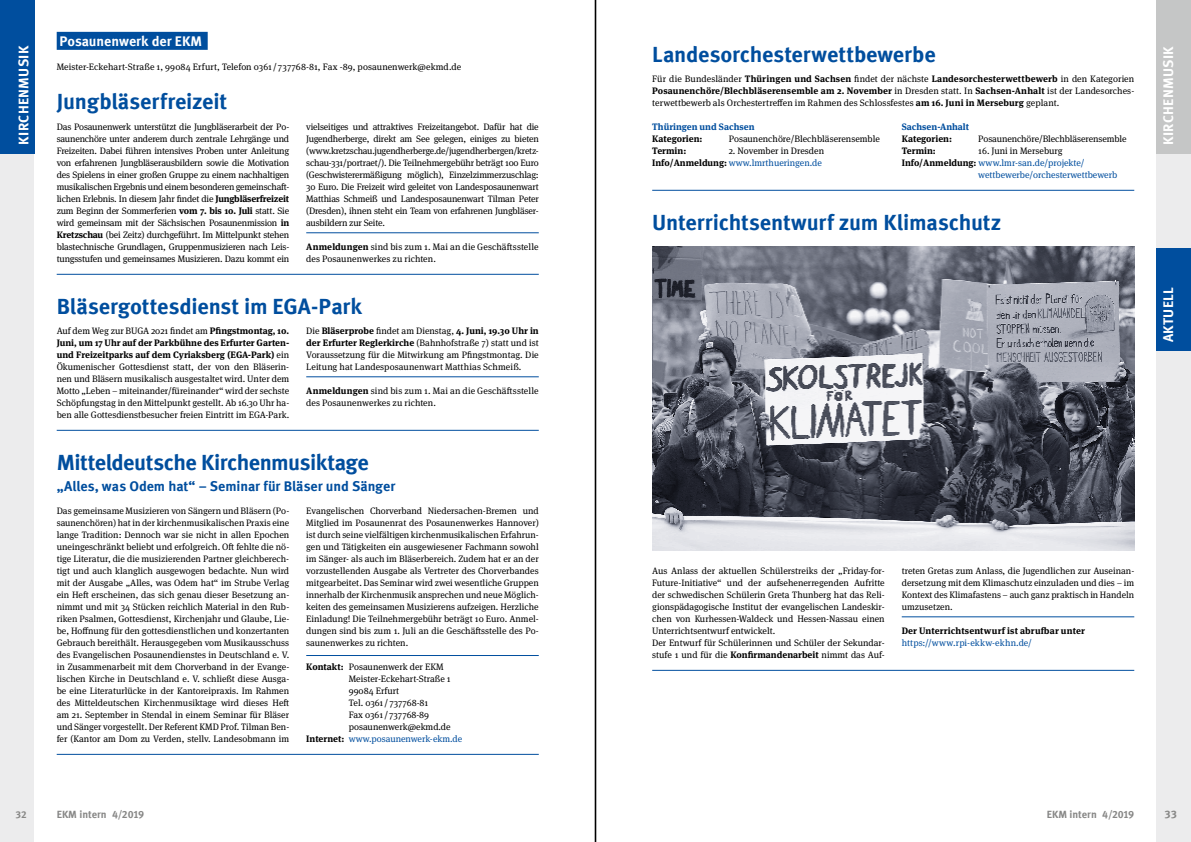
<style>
.page{position:relative;width:1191px;height:842px;background:#fff}
.page>*{position:absolute;margin:0;border:0;box-sizing:border-box;transform-origin:0 0}
.t1{font:700 22px "Meta Offc";letter-spacing:-.005em;color:#004e9e}
.t2{font:700 22px "Meta Offc";letter-spacing:-.025em;color:#004e9e}
.t3{font:700 14px "Meta Offc";color:#fff}
.t4{font:700 14px "Meta Offc";color:#004e9e}
.t5{font:700 11px "Meta Offc";color:#878786}
.t6{font:700 10.5px "Meta Offc";letter-spacing:-.005em;color:#878786}
.t7{font:700 10px "Meta Offc";color:#878786}
.t8{font:9.3px/12px "Meta Serif OT";color:#000;text-align:justify}
.t9{font:9.3px/12px "Meta Serif OT";color:#004e9e;text-align:right}
.t10{font:700 9.3px "Meta Serif OT";color:#000}
.t11{font:700 9.3px "Meta Serif OT";color:#004e9e}
.t12{font:9.3px "Meta Serif OT";letter-spacing:.02em;color:#004e9e}
.s1{font-weight:700}
.s2{font-weight:700;color:#000}
.s3{color:#000}
</style>
<div class="page">
<div style="left:0;top:0;width:34px;height:842px;background:#ececed"></div>
<div style="left:1157px;top:0;width:34px;height:842px;background:#ececed"></div>
<hr style="left:594px;top:0;width:2px;height:842px;background:#000">
<div style="left:57px;top:32px;width:151px;height:18px;background:#004e9e"></div>
<hr style="left:306px;top:233px;width:233px;height:1px;background:#004e9e">
<hr style="left:57px;top:274px;width:482px;height:1px;background:#004e9e">
<hr style="left:306px;top:377px;width:233px;height:1px;background:#004e9e">
<hr style="left:57px;top:430px;width:482px;height:1px;background:#004e9e">
<hr style="left:306px;top:655px;width:233px;height:1px;background:#004e9e">
<hr style="left:57px;top:754px;width:482px;height:1px;background:#004e9e">
<hr style="left:652px;top:190px;width:482px;height:1px;background:#004e9e">
<hr style="left:901px;top:617px;width:233px;height:1px;background:#004e9e">
<hr style="left:652px;top:670px;width:482px;height:1px;background:#004e9e">
<div style="left:0;top:0;width:34px;height:153px;background:#004e9e"></div>
<div style="left:1157px;top:0;width:34px;height:154px;background:#c5c6c6"></div>
<img style="left:652px;top:247px;width:482px;height:304px">
<div style="left:1157px;top:249px;width:34px;height:102px;background:#004e9e"></div>
<h2 class="t3" style="left:60px;top:33px;width:144px">Posaunenwerk der EKM</h2>
<p class="t8" style="left:57px;top:61px;width:406px">Meister-Eckehart-Straße 1, 99084 Erfurt, Telefon 0361 / 737768-81, Fax -89, posaunenwerk@ekmd.de</p>
<h1 class="t1" style="left:57px;top:88px;width:172px">Jungbläserfreizeit</h1>
<p class="t8" style="left:57px;top:121px;width:234px">Das Posaunenwerk unterstützt die Jungbläserarbeit der Po&shy;saunenchöre unter anderem durch zentrale Lehrgänge und Freizeiten. Dabei führen intensives Proben unter Anleitung von erfahrenen Jungbläserausbildern sowie die Motivation des Spielens in einer großen Gruppe zu einem nachhaltigen musikalischen Ergebnis und einem besonderen gemeinschaft&shy;lichen Erlebnis. In diesem Jahr findet die <span class="s1">Jungbläserfreizeit </span>zum Beginn der Sommerferien <span class="s1">vom 7. bis 10. Juli</span> statt. Sie wird gemeinsam mit der Sächsischen Posaunenmission <span class="s1">in Kretzschau</span> (bei Zeitz) durchgeführt. Im Mittelpunkt stehen blastechnische Grundlagen, Gruppenmusizieren nach Leis&shy;tungsstufen und gemeinsames Musizieren. Dazu kommt ein</p>
<p class="t8" style="left:306px;top:121px;width:234px">vielseitiges und attraktives Freizeitangebot. Dafür hat die Jugendherberge, direkt am See gelegen, einiges zu bieten (www.kretzschau.jugendherberge.de/jugendherbergen/kretz&shy;schau-331/portraet/). Die Teilnehmergebühr beträgt 100 Euro (Geschwisterermäßigung möglich), Einzelzimmerzuschlag:<br>30 Euro. Die Freizeit wird geleitet von Landesposaunenwart Matthias Schmeiß und Landesposaunenwart Tilman Peter (Dresden), ihnen steht ein Team von erfahrenen Jungbläser&shy;ausbildern zur Seite.</p>
<h2 class="t3" style="left:15px;top:145px;width:100px;rotate:-90deg">Kirchenmusik</h2>
<h2 class="t3" style="left:1160px;top:145px;width:100px;rotate:-90deg">kirchenmusik</h2>
<h1 class="t1" style="left:652px;top:41px;width:285px">Landesorchesterwettbewerbe</h1>
<p class="t8" style="left:652px;top:73px;width:483px">Für die Bundesländer <span class="s1">Thüringen und Sachsen</span> findet der nächste <span class="s1">Landesorchesterwettbewerb</span> in den Kategorien <span class="s1">Posaunenchöre/Blechbläserensemble am 2. November</span> in Dresden statt. In <span class="s1">Sachsen-Anhalt</span> ist der Landesorches&shy;terwettbewerb als Orchestertreffen im Rahmen des Schlossfestes <span class="s1">am 16. Juni in Merseburg</span> geplant.</p>
<p class="t11" style="left:652px;top:121px;width:104px">Thüringen und Sachsen</p>
<p class="t10" style="left:652px;top:133px;width:52px">Kategorien:</p>
<p class="t8" style="left:729px;top:133px;width:153px">Posaunenchöre/Blechbläserensemble</p>
<p class="t10" style="left:652px;top:145px;width:36px">Termin:</p>
<p class="t11" style="left:901px;top:121px;width:69px">Sachsen-Anhalt</p>
<p class="t10" style="left:901px;top:133px;width:52px">Kategorien:</p>
<p class="t8" style="left:978px;top:133px;width:150px">Posaunenchöre/Blechbläserensemble</p>
<p class="t10" style="left:901px;top:145px;width:36px">Termin:</p>
<p class="t8" style="left:978px;top:145px;width:86px">16. Juni in Merseburg</p>
<p class="t9" style="left:901px;top:157px;width:184px"><span class="s2">Info/Anmeldung:</span> www.lmr-san.de/projekte/</p>
<p class="t9" style="left:978px;top:169px;width:140px">wettbewerbe/orchesterwettbewerb</p>
<h1 class="t1" style="left:652px;top:209px;width:351px">Unterrichtsentwurf zum Klimaschutz</h1>
<p class="t9" style="left:652px;top:145px;width:173px"><span class="s3">2. November in Dresden<br></span><span class="s2">Info/Anmeldung:</span> www.lmrthueringen.de</p>
<p class="t8" style="left:306px;top:241px;width:234px"><span class="s1">Anmeldungen</span> sind bis zum 1. Mai an die Geschäftsstelle des Posaunenwerkes zu richten.</p>
<h1 class="t1" style="left:57px;top:293px;width:307px">Bläsergottesdienst im EGA-Park</h1>
<p class="t8" style="left:57px;top:325px;width:234px">Auf dem Weg zur BUGA 2021 findet am <span class="s1">Pfingstmontag, 10.<br>Juni, um 17 Uhr auf der Parkbühne des Erfurter Garten&shy;und Freizeitparks auf dem Cyriaksberg (EGA-Park)</span> ein Ökumenischer Gottesdienst statt, der von den Bläserin&shy;nen und Bläsern musikalisch ausgestaltet wird. Unter dem Motto „Leben – miteinander/füreinander“ wird der sechste Schöpfungstag in den Mittelpunkt gestellt. Ab 16.30 Uhr ha&shy;ben alle Gottesdienstbesucher freien Eintritt im EGA-Park.</p>
<p class="t8" style="left:306px;top:325px;width:234px">Die <span class="s1">Bläserprobe</span> findet am Dienstag, <span class="s1">4. Juni, 19.30 Uhr in der Erfurter Reglerkirche</span> (Bahnhofstraße 7) statt und ist Voraussetzung für die Mitwirkung am Pfingstmontag. Die Leitung hat Landesposaunenwart Matthias Schmeiß.</p>
<h2 class="t3" style="left:1160px;top:342px;width:56px;rotate:-90deg">Aktuell</h2>
<p class="t8" style="left:306px;top:385px;width:234px"><span class="s1">Anmeldungen</span> sind bis zum 1. Mai an die Geschäftsstelle des Posaunenwerkes zu richten.</p>
<h1 class="t2" style="left:57px;top:449px;width:314px">Mitteldeutsche Kirchenmusiktage</h1>
<h2 class="t4" style="left:57px;top:478px;width:340px">„Alles, was Odem hat“ – Seminar für Bläser und Sänger</h2>
<p class="t8" style="left:57px;top:505px;width:234px">Das gemeinsame Musizieren von Sängern und Bläsern (Po&shy;saunenchören) hat in der kirchenmusikalischen Praxis eine lange Tradition: Dennoch war sie nicht in allen Epochen uneingeschränkt beliebt und erfolgreich. Oft fehlte die nö&shy;tige Literatur, die die musizierenden Partner gleichberech&shy;tigt und auch klanglich ausgewogen bedachte. Nun wird mit der Ausgabe „Alles, was Odem hat“ im Strube Verlag ein Heft erscheinen, das sich genau dieser Besetzung an&shy;nimmt und mit 34 Stücken reichlich Material in den Rub&shy;riken Psalmen, Gottesdienst, Kirchenjahr und Glaube, Lie&shy;be, Hoffnung für den gottesdienstlichen und konzertanten Gebrauch bereithält. Herausgegeben vom Musikausschuss des Evangelischen Posaunendienstes in Deutschland e. V. in Zusammenarbeit mit dem Chorverband in der Evange&shy;lischen Kirche in Deutschland e. V. schließt diese Ausga&shy;be eine Literaturlücke in der Kantoreipraxis. Im Rahmen des Mitteldeutschen Kirchenmusiktage wird dieses Heft am 21. September in Stendal in einem Seminar für Bläser und Sänger vorgestellt. Der Referent KMD Prof. Tilman Ben&shy;fer (Kantor am Dom zu Verden, stellv. Landesobmann im</p>
<p class="t8" style="left:306px;top:505px;width:234px">Evangelischen Chorverband Niedersachen-Bremen und Mitglied im Posaunenrat des Posaunenwerkes Hannover) ist durch seine vielfältigen kirchenmusikalischen Erfahrun&shy;gen und Tätigkeiten ein ausgewiesener Fachmann sowohl im Sänger- als auch im Bläserbereich. Zudem hat er an der vorzustellenden Ausgabe als Vertreter des Chorverbandes mitgearbeitet. Das Seminar wird zwei wesentliche Gruppen innerhalb der Kirchenmusik ansprechen und neue Möglich&shy;keiten des gemeinsamen Musizierens aufzeigen. Herzliche Einladung! Die Teilnehmergebühr beträgt 10 Euro. Anmel&shy;dungen sind bis zum 1. Juli an die Geschäftsstelle des Po&shy;saunenwerkes zu richten.</p>
<p class="t8" style="left:306px;top:661px;width:139px"><span class="s1">Kontakt:</span> Posaunenwerk der EKM</p>
<p class="t8" style="left:349px;top:673px;width:103px">Meister-Eckehart-Straße 1</p>
<p class="t8" style="left:349px;top:685px;width:52px">99084 Erfurt</p>
<p class="t8" style="left:349px;top:697px;width:81px">Tel. 0361 / 737768-81</p>
<p class="t8" style="left:349px;top:709px;width:82px">Fax 0361 / 737768-89</p>
<p class="t8" style="left:349px;top:721px;width:103px">posaunenwerk@ekmd.de</p>
<p class="t9" style="left:306px;top:733px;width:157px"><span class="s2">Internet:</span> www.posaunenwerk-ekm.de</p>
<p class="t8" style="left:652px;top:565px;width:234px;text-align:left">Aus Anlass der aktuellen Schülerstreiks der „Friday-for-Future-Initiative“ und der aufsehenerregenden Aufritte der schwedischen Schülerin Greta Thunberg hat das Reli&shy;gionspädagogische Institut der evangelischen Landeskir&shy;chen von Kurhessen-Waldeck und Hessen-Nassau einen Unterrichtsentwurf entwickelt.<br>Der Entwurf für Schülerinnen und Schüler der Sekundar&shy;stufe 1 und für die <span class="s1">Konfirmandenarbeit</span> nimmt das Auf-</p>
<p class="t8" style="left:901px;top:565px;width:234px">treten Gretas zum Anlass, die Jugendlichen zur Auseinan&shy;dersetzung mit dem Klimaschutz einzuladen und dies – im Kontext des Klimafastens – auch ganz praktisch in Handeln umzusetzen.</p>
<p class="t10" style="left:901px;top:625px;width:185px">Der Unterrichtsentwurf ist abrufbar unter</p>
<p class="t12" style="left:901px;top:637px;width:132px">https://www.rpi-ekkw-ekhn.de/</p>
<p class="t7" style="left:16px;top:809px;width:13px">32</p>
<p class="t6" style="left:57px;top:808px;width:89px">EKM intern 4/2019</p>
<p class="t6" style="left:1046px;top:808px;width:89px">EKM intern 4/2019</p>
<p class="t5" style="left:1164px;top:808px;width:14px">33</p>
</div>
